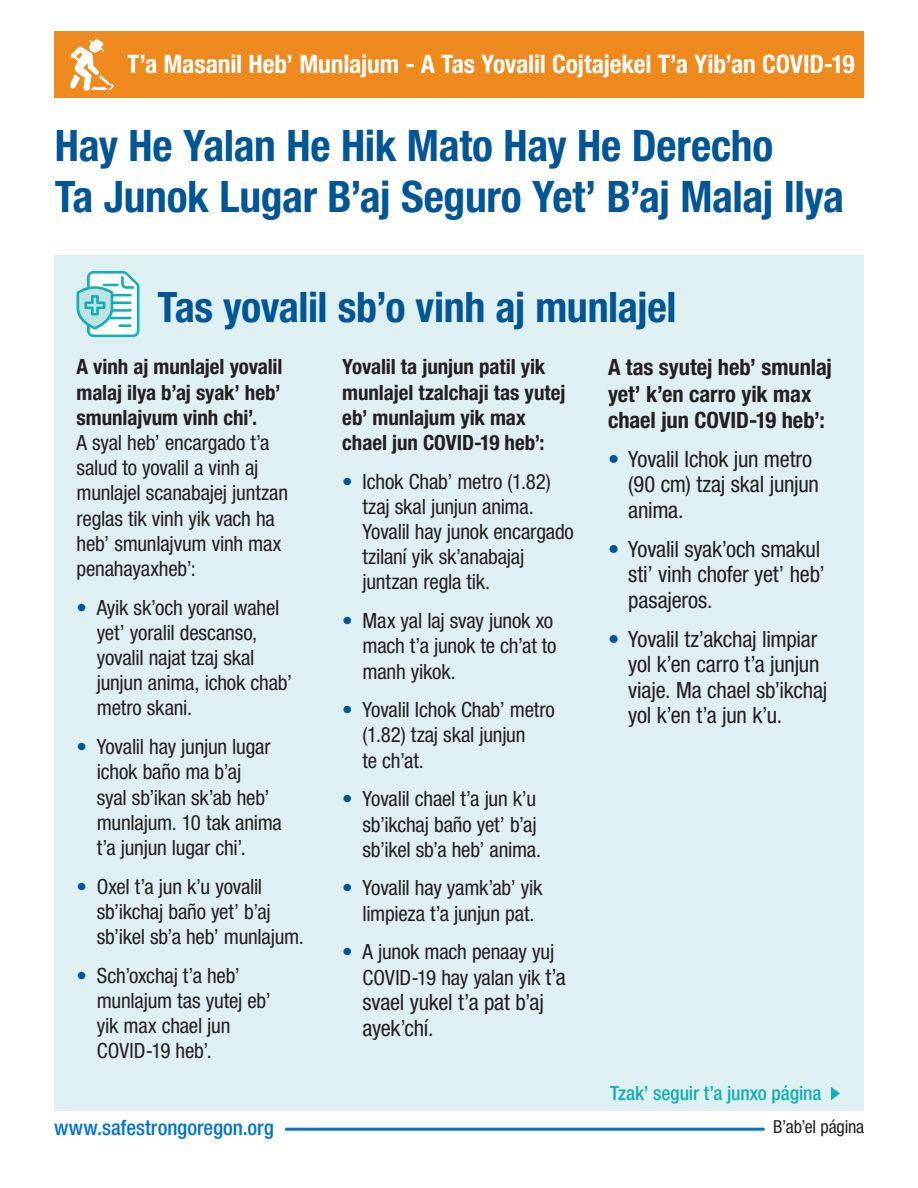
<style>
.page{position:relative;width:918px;height:1188px;background:#fff}
.page>*{position:absolute;margin:0;border:0;box-sizing:border-box;transform-origin:0 0}
.t1{font:700 condensed 43.5px/51px "Helvetica Neue LT Std";letter-spacing:-.01em;color:#005594}
.t2{font:700 condensed 42px "Helvetica Neue LT Std";letter-spacing:-.01em;color:#005594}
.t3{font:700 condensed 25.5px "Helvetica Neue LT Std";letter-spacing:-.005em;color:#fff}
.t4{font:condensed 22.5px/25.5px "Helvetica Neue LT Std";letter-spacing:-.01em;color:#231f20}
.body{font:700 condensed 22.5px/26.2px "Helvetica Neue LT Std";letter-spacing:-.005em;color:#231f20}
.body-2{font:condensed 21px/25.2px "Helvetica Neue LT Std";letter-spacing:-.01em;color:#231f20}
.body-3{font:700 condensed 21px/25.2px "Helvetica Neue LT Std";letter-spacing:-.005em;color:#231f20}
.t5{font:500 condensed 21px "Helvetica Neue LT Std";color:#0073cf}
.body-4{font:500 condensed 19.5px "Helvetica Neue LT Std";letter-spacing:-.005em;color:#10afb4}
.t6{font:condensed 18px "Helvetica Neue LT Std";letter-spacing:-.01em;color:#231f20}
.s1{font-weight:700}
.s2{color:#005594}
.s3{font-size:22.5px}
</style>
<div class="page">
<div style="left:54px;top:255px;width:810px;height:856px;background:#def0f1"></div>
<svg style="left:831px;top:1087px;width:9px;height:13px"></svg>
<svg style="left:77px;top:271px;width:62px;height:66px"></svg>
<div style="left:54px;top:31px;width:810px;height:67px;background:#ed891d"></div>
<svg style="left:69px;top:39px;width:45px;height:52px"></svg>
<hr style="left:285px;top:1128px;width:480px;height:3px;background:#0073cf">
<p class="t3" style="left:127px;top:48px;width:729px">T’a Masanil Heb’ Munlajum - A Tas Yovalil Cojtajekel T’a Yib’an COVID-19</p>
<p class="t1" style="left:55px;top:119px;width:791px">Hay He Yalan He Hik Mato Hay He Derecho<br>Ta Junok Lugar B’aj Seguro Yet’ B’aj Malaj Ilya</p>
<p class="t2" style="left:158px;top:282px;width:521px">Tas yovalil sb’o vinh aj munlajel</p>
<p class="body-2" style="left:77px;top:354px;width:213px"><span class="s1">A vinh aj munlajel yovalil malaj ilya b’aj syak’ heb’ smunlajvum vinh chi’.<br></span>A syal heb’ encargado t’a salud to yovalil a vinh aj munlajel scanabajej juntzan reglas tik vinh yik vach ha heb’ smunlajvum vinh max penahayaxheb’:</p>
<p class="body-2" style="left:97px;top:594px;width:197px;text-indent:-20px"><span class="s2">•</span> Ayik sk’och yorail wahel yet’ yoralil descanso, yovalil najat tzaj skal junjun anima, ichok chab’ metro skani.</p>
<p class="body-2" style="left:97px;top:734px;width:187px;text-indent:-20px"><span class="s2">•</span> Yovalil hay junjun lugar ichok baño ma b’aj<br>syal sb’ikan sk’ab heb’ munlajum. 10 tak anima t’a junjun lugar chi’.</p>
<p class="body-2" style="left:97px;top:873px;width:209px;text-indent:-20px"><span class="s2">•</span> Oxel t’a jun k’u yovalil sb’ikchaj baño yet’ b’aj sb’ikel sb’a heb’ munlajum.</p>
<p class="body-2" style="left:97px;top:963px;width:176px;text-indent:-20px"><span class="s2">•</span> Sch’oxchaj t’a heb’ munlajum tas yutej eb’ yik max chael jun<br>COVID-19 heb’.</p>
<p class="body" style="left:608px;top:354px;width:226px">A tas syutej heb’ smunlaj yet’ k’en carro yik max chael jun COVID-19 heb’:</p>
<p class="t4" style="left:628px;top:446px;width:192px;text-indent:-20px"><span class="s2">•</span> Yovalil Ichok jun metro (90 cm) tzaj skal junjun anima.</p>
<p class="t4" style="left:628px;top:536px;width:198px;text-indent:-20px"><span class="s2">•</span> Yovalil syak’och smakul sti’ vinh chofer yet’ heb’ pasajeros.</p>
<p class="t4" style="left:628px;top:626px;width:201px;text-indent:-20px"><span class="s2">•</span> Yovalil tz’akchaj limpiar yol k’en carro t’a junjun viaje. Ma chael sb’ikchaj yol k’en t’a jun k’u.</p>
<p class="body-3" style="left:342px;top:354px;width:225px">Yovalil ta junjun patil yik munlajel tzalchaji tas yutej eb’ munlajum yik max chael jun COVID-19 heb’:</p>
<p class="body-2" style="left:363px;top:468px;width:213px;text-indent:-20px"><span class="s2">•</span> Ichok Chab’ metro (1.82) tzaj skal junjun anima.<br>Yovalil hay junok encargado tzilaní yik sk’anabajaj juntzan regla tik.</p>
<p class="body-2" style="left:363px;top:608px;width:196px;text-indent:-20px"><span class="s2">•</span> Max yal laj svay junok xo mach t’a junok te ch’at to manh yikok.</p>
<p class="body-2" style="left:363px;top:697px;width:194px;text-indent:-20px"><span class="s2">•</span> Yovalil Ichok Chab’ metro (1.82) tzaj skal junjun<br>te ch’at.</p>
<p class="body-2" style="left:363px;top:786px;width:180px;text-indent:-20px"><span class="s2">•</span> Yovalil chael t’a jun k’u sb’ikchaj baño yet’ b’aj sb’ikel sb’a heb’ anima.</p>
<p class="body-2" style="left:342px;top:875px;width:202px;text-align:center"><span class="s2">•</span> Yovalil hay yamk’ab’ yik limpieza t’a junjun pat.</p>
<p class="body-2" style="left:363px;top:939px;width:205px;text-indent:-20px"><span class="s2">•</span> A junok mach penaay yuj<br>COVID-19 hay yalan yik <span class="s3">t’a</span></p>
<p class="t4" style="left:363px;top:990px;width:183px">svael yukel t’a pat b’aj ayek’chí.</p>
<p class="body-4" style="left:610px;top:1082px;width:213px">Tzak’ seguir t’a junxo página</p>
<p class="t5" style="left:54px;top:1115px;width:221px">www.safestrongoregon.org</p>
<p class="t6" style="left:773px;top:1116px;width:93px">B’ab’el página</p>
</div>
